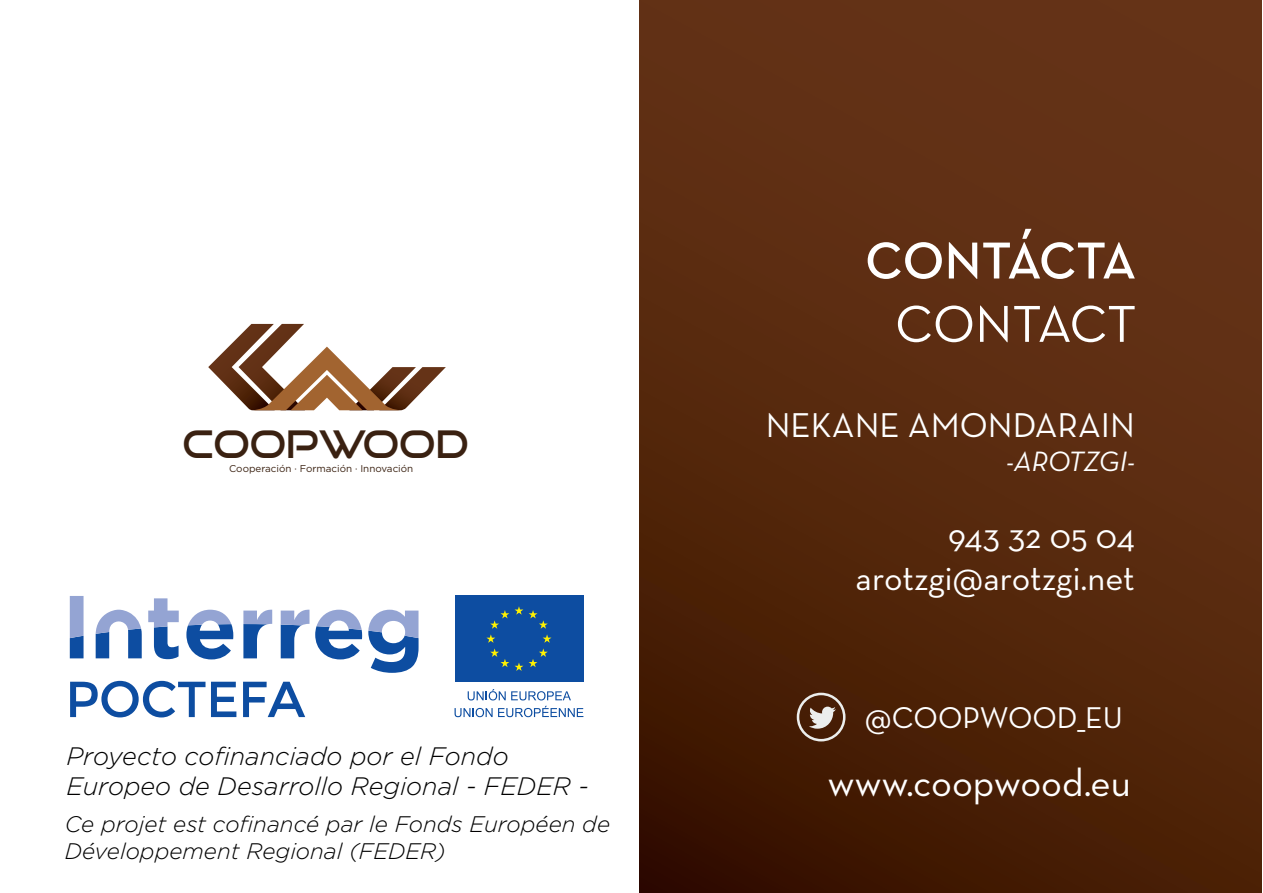
<style>
.page{position:relative;width:1263px;height:893px;background:#fff}
.page>*{position:absolute;margin:0;border:0;box-sizing:border-box;transform-origin:0 0}
.t1{font:600 52.8px "Neutra Text";letter-spacing:-.005em;color:#fff}
.t2{font:52.8px "Neutra Text";letter-spacing:-.005em;color:#fff}
.t3{font:39.45px "Neutra Text";color:#fff}
.t4{font:37.65px "Good Times Rg";color:#3a2111}
.t5{font:35.1px/42px "Neutra Text";color:#fff;text-align:right}
.t6{font:30.6px "Neutra Text";color:#fff}
.t7{font:italic 28.5px "Neutra Text";letter-spacing:-.005em;color:#fff}
.t8{font:italic 300 25.2px/30.3px "Gotham";color:#010000}
.t9{font:italic 300 22.5px/27px "Gotham";color:#010000}
.t10{font:9.9px "Gotham";color:#3a2111}
</style>
<div class="page">
<svg style="left:70px;top:681px;width:135px;height:36px"></svg>
<svg style="left:211px;top:682px;width:25px;height:35px"></svg>
<svg style="left:243px;top:682px;width:62px;height:35px"></svg>
<svg style="left:368px;top:610px;width:51px;height:63px"></svg>
<svg style="left:315px;top:610px;width:47px;height:49px"></svg>
<svg style="left:281px;top:609px;width:28px;height:49px"></svg>
<svg style="left:243px;top:609px;width:29px;height:49px"></svg>
<svg style="left:186px;top:610px;width:47px;height:49px"></svg>
<svg style="left:148px;top:598px;width:31px;height:61px"></svg>
<svg style="left:96px;top:610px;width:46px;height:48px"></svg>
<svg style="left:70px;top:596px;width:14px;height:62px"></svg>
<div style="left:452px;top:594px;width:134px;height:90px;background:linear-gradient(to right,#fff,#fff)"></div>
<div style="left:454px;top:596px;width:129px;height:86px;background:#0d4da1"></div>
<svg style="left:486px;top:606px;width:37px;height:65px"></svg>
<svg style="left:529px;top:610px;width:22px;height:57px"></svg>
<svg style="left:468px;top:689px;width:103px;height:11px"></svg>
<svg style="left:454px;top:706px;width:129px;height:11px"></svg>
<div style="left:639px;top:0;width:623px;height:893px;background:linear-gradient(to bottom,#693619,#441b02)"></div>
<svg style="left:208px;top:324px;width:238px;height:86px"></svg>
<svg style="left:809px;top:707px;width:27px;height:22px"></svg>
<div style="left:797px;top:693px;width:48px;height:48px;border:3px solid #eceeed;border-radius:50%"></div>
<h3 class="t4" style="left:182px;top:421px;width:288px">COOPWOOD</h3>
<p class="t10" style="left:229px;top:462px;width:186px">Cooperación · Formación · Innovación</p>
<p class="t8" style="left:66px;top:740px;width:524px">Proyecto cofinanciado por el Fondo<br>Europeo de Desarrollo Regional - FEDER -</p>
<p class="t9" style="left:65px;top:810px;width:547px">Ce projet est cofinancé par le Fonds Européen de<br>Développement Regional (FEDER)</p>
<h1 class="t1" style="left:865px;top:228px;width:273px">CONTÁCTA</h1>
<h1 class="t2" style="left:895px;top:292px;width:243px">CONTACT</h1>
<h3 class="t5" style="left:766px;top:404px;width:371px">NEKANE AMONDARAIN</h3>
<p class="t7" style="left:1006px;top:444px;width:130px">-AROTZGI-</p>
<h3 class="t5" style="left:856px;top:514px;width:281px">943 32 05 04 arotzgi@arotzgi.net</h3>
<h3 class="t6" style="left:865px;top:699px;width:259px">@COOPWOOD_EU</h3>
<h2 class="t3" style="left:828px;top:758px;width:305px">www.coopwood.eu</h2>
</div>
